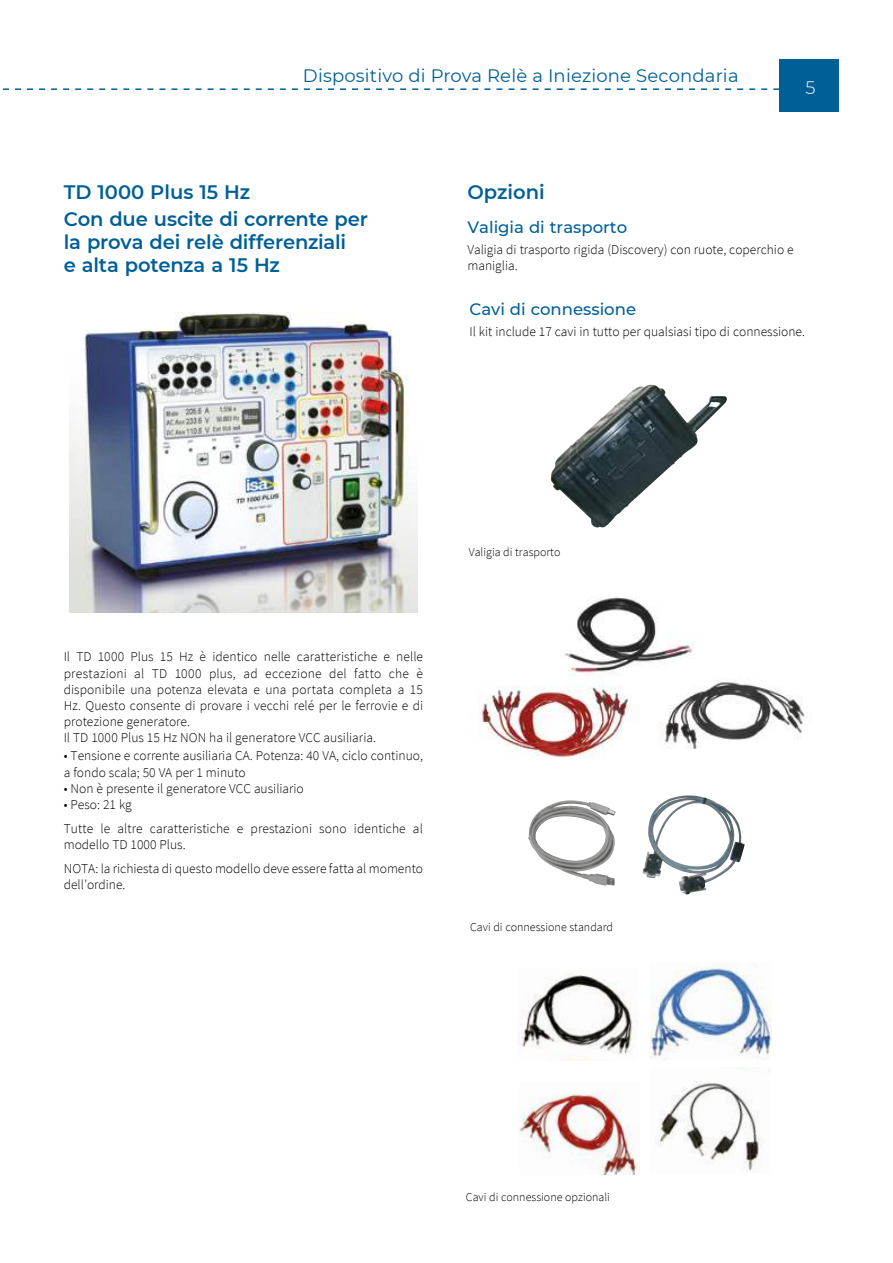
<style>
.page{position:relative;width:893px;height:1263px;background:#fff}
.page>*{position:absolute;margin:0;border:0;box-sizing:border-box;transform-origin:0 0}
.t1{font:600 19.5px/27px "Montserrat";letter-spacing:-.005em;color:#005f96}
.t2{font:18px "Montserrat";letter-spacing:.01em;color:#005f96}
.t3{font:300 18px "Montserrat";color:#fff}
.t4{font:500 16.5px "Montserrat";color:#006098}
.t5{font:300 13.5px/16.2px "Source Sans Pro";color:#000}
.t6{font:300 12px "Source Sans Pro";color:#000}
</style>
<div class="page">
<div style="left:779px;top:59px;width:60px;height:52px;background:#005f96"></div>
<svg style="left:2px;top:88px;width:777px;height:2px"></svg>
<img style="left:70px;top:312px;width:347px;height:300px">
<img style="left:550px;top:385px;width:177px;height:143px">
<img style="left:478px;top:597px;width:329px;height:161px">
<img style="left:528px;top:800px;width:88px;height:86px">
<img style="left:643px;top:795px;width:102px;height:99px">
<img style="left:658px;top:1067px;width:113px;height:104px">
<img style="left:651px;top:967px;width:120px;height:93px">
<img style="left:518px;top:973px;width:119px;height:88px">
<img style="left:519px;top:1092px;width:120px;height:83px">
<h2 class="t2" style="left:303px;top:69px;width:437px">Dispositivo di Prova Relè a Iniezione Secondaria</h2>
<h2 class="t3" style="left:805px;top:77px;width:12px">5</h2>
<h1 class="t1" style="left:64px;top:179px;width:306px">TD 1000 Plus 15 Hz<br>Con due uscite di corrente per</h1>
<h1 class="t1" style="left:64px;top:231px;width:284px;line-height:23.4px">la prova dei relè differenziali e alta potenza a 15 Hz</h1>
<h1 class="t1" style="left:467px;top:179px;width:79px">Opzioni</h1>
<p class="t4" style="left:467px;top:221px;width:161px">Valigia di trasporto</p>
<p class="t5" style="left:467px;top:242px;width:328px">Valigia di trasporto rigida (Discovery) con ruote, coperchio e maniglia.</p>
<p class="t4" style="left:469px;top:302px;width:168px">Cavi di connessione</p>
<p class="t5" style="left:469px;top:323px;width:337px">Il kit include 17 cavi in tutto per qualsiasi tipo di connessione.</p>
<p class="t5" style="left:64px;top:649px;width:361px">Il TD 1000 Plus 15 Hz è identico nelle caratteristiche e nelle prestazioni al TD 1000 plus, ad eccezione del fatto che è disponibile una potenza elevata e una portata completa a 15<br>Hz. Questo consente di provare i vecchi relé per le ferrovie e di protezione generatore.<br>Il TD 1000 Plus 15 Hz NON ha il generatore VCC ausiliaria.</p>
<p class="t5" style="left:64px;top:748px;width:361px">• Tensione e corrente ausiliaria CA. Potenza: 40 VA, ciclo continuo, a fondo scala; 50 VA per 1 minuto</p>
<p class="t5" style="left:64px;top:780px;width:242px">• Non è presente il generatore VCC ausiliario</p>
<p class="t5" style="left:64px;top:793px;width:361px;line-height:23.7px">• Peso: 21 kg<br>Tutte le altre caratteristiche e prestazioni sono identiche al</p>
<p class="t5" style="left:64px;top:833px;width:361px;line-height:23.7px">modello TD 1000 Plus.<br>NOTA: la richiesta di questo modello deve essere fatta al momento</p>
<p class="t5" style="left:64px;top:877px;width:63px">dell’ordine.</p>
<p class="t6" style="left:469px;top:545px;width:93px">Valigia di trasporto</p>
<p class="t6" style="left:470px;top:920px;width:144px">Cavi di connessione standard</p>
<p class="t6" style="left:466px;top:1190px;width:146px">Cavi di connessione opzionali</p>
</div>
